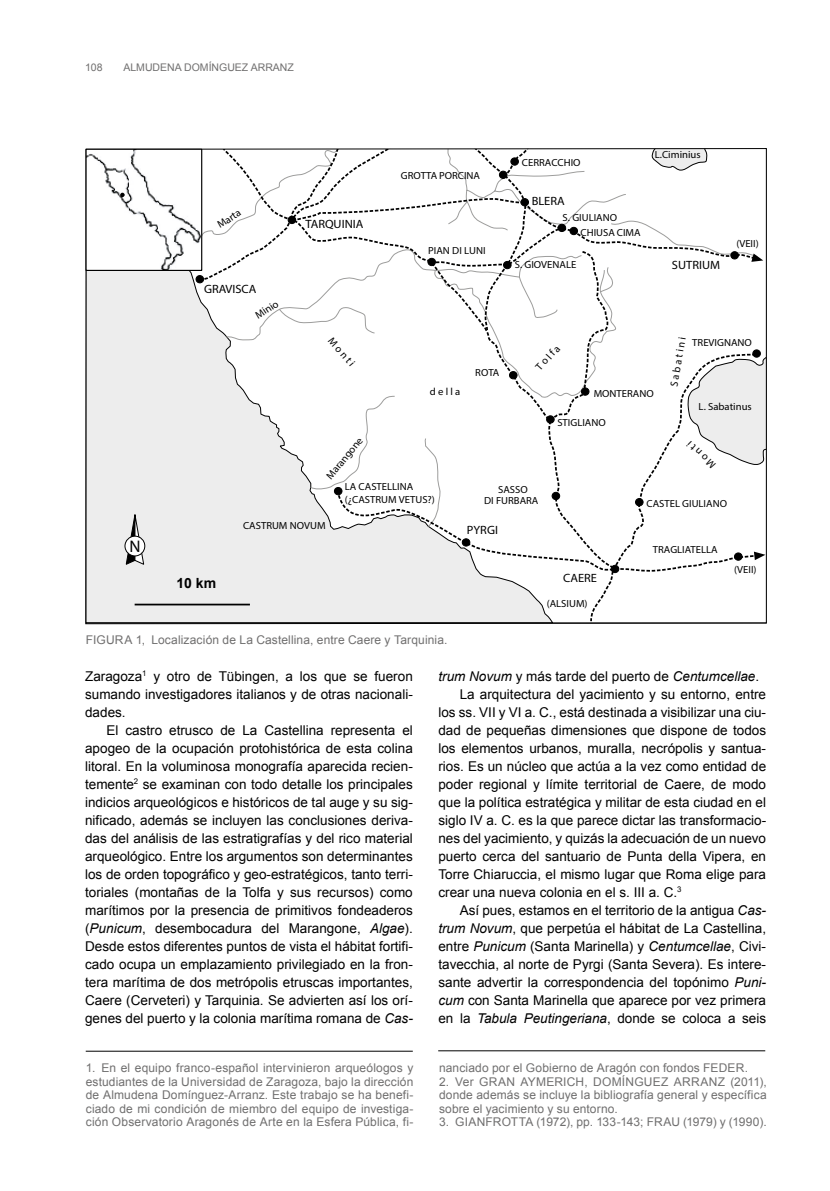
<style>
.page{position:relative;width:830px;height:1191px;background:#fff}
.page>*{position:absolute;margin:0;border:0;box-sizing:border-box;transform-origin:0 0}
.t1{font:16.8px "Adobe Sans MM";color:#000}
.t2{font:15.75px "Arial";color:#000}
.t3{font:700 13.95px "Arial";color:#000}
.t4{font:13.5px/18px "Arial";color:#000;text-align:justify}
.t5{font:italic 13.5px "Arial";color:#000}
.t6{font:12px/13.5px "Arial";letter-spacing:.01em;color:#706f6f;text-align:justify}
.t7{font:12px "Arial Bold MS";color:#000;scale:1.04 1}
.t8{font:10.65px "Arial Italic MS";color:#000}
.t9{font:10.5px "Arial";color:#706f6f}
.t10{font:10.5px "Arial Italic MS";color:#000}
.t11{font:10.35px/14.9px "Arial Italic MS";color:#000;scale:1.04 1}
.t12{font:10.35px "Arial Italic MS";color:#000}
.t13{font:10.35px "Arial Bold MS";color:#000;scale:1.04 1}
.s1{font-style:italic}
.s2{font-style:normal}
</style>
<div class="page">
<svg style="left:85px;top:148px;width:682px;height:477px"></svg>
<svg style="left:125px;top:513px;width:20px;height:53px"></svg>
<div style="left:125px;top:536px;width:20px;height:20px;background:#fff;border-radius:50%"></div>
<div style="left:124px;top:535px;width:21px;height:21px;border:1px solid #000;border-radius:50%"></div>
<hr style="left:135px;top:603px;width:115px;height:2px;background:#000">
<img style="left:87px;top:151px;width:113px;height:118px">
<div style="left:85px;top:149px;width:117px;height:122px;border:1px solid #000"></div>
<svg style="left:120px;top:193px;width:5px;height:4px"></svg>
<hr style="left:86px;top:1051px;width:326px;height:1px;background:#000">
<hr style="left:438px;top:1050px;width:326px;height:1px;background:#000">
<p class="t9" style="left:85px;top:62px;width:19px">108</p>
<p class="t9" style="left:123px;top:62px;width:172px">ALMUDENA DOMÍNGUEZ ARRANZ</p>
<p class="t12" style="left:215px;top:219px;width:27px;rotate:-31deg">Ma tr a</p>
<p class="t7" style="left:204px;top:281px;width:52px">GRAVISCA</p>
<p class="t12" style="left:253px;top:310px;width:27px;rotate:-31deg">M ni oi</p>
<p class="t7" style="left:305px;top:217px;width:57px">TARQUINIA</p>
<p class="t10" style="left:335px;top:334px;width:36px;rotate:49deg">M tno i</p>
<p class="t12" style="left:323px;top:473px;width:52px;rotate:-50deg">Marangone</p>
<p class="t11" style="left:400px;top:168px;width:78px">GROTTA PORCINA</p>
<p class="t11" style="left:428px;top:243px;width:57px">PIAN DI LUNI</p>
<p class="t11" style="left:521px;top:155px;width:58px">CERRACCHIO</p>
<p class="t7" style="left:531px;top:194px;width:33px">BLERA</p>
<p class="t11" style="left:580px;top:210px;width:59px;text-indent:-18px">S. GIULIANO<br>CHIUSA CIMA</p>
<p class="t11" style="left:514px;top:257px;width:61px">S. GIOVENALE</p>
<p class="t11" style="left:654px;top:146px;width:46px">L.Ciminius</p>
<p class="t7" style="left:671px;top:257px;width:48px">SUTRIUM</p>
<p class="t13" style="left:736px;top:237px;width:23px">(VEII)</p>
<p class="t11" style="left:429px;top:384px;width:31px">d e l l a</p>
<p class="t11" style="left:475px;top:365px;width:25px">ROTA</p>
<p class="t10" style="left:532px;top:364px;width:32px;rotate:-46deg">floT a</p>
<p class="t11" style="left:593px;top:386px;width:59px">MONTERANO</p>
<p class="t11" style="left:557px;top:414px;width:48px">STIGLIANO</p>
<p class="t8" style="left:667px;top:385px;width:52px;rotate:-80deg">aS b ita n i</p>
<p class="t11" style="left:692px;top:335px;width:59px">TREVIGNANO</p>
<p class="t11" style="left:698px;top:399px;width:53px">L. Sabatinus</p>
<p class="t10" style="left:709px;top:471px;width:36px;rotate:-137deg">M tno i</p>
<p class="t1" style="left:130px;top:536px;width:13px">N</p>
<p class="t3" style="left:176px;top:575px;width:41px">10 km</p>
<p class="t11" style="left:243px;top:518px;width:81px">CASTRUM NOVUM</p>
<p class="t11" style="left:344px;top:480px;width:88px;line-height:12.3px">LA CASTELLINA (¿CASTRUM VETUS?)</p>
<p class="t11" style="left:484px;top:483px;width:54px;line-height:11.6px;text-align:center">SASSO<br>DI FURBARA</p>
<p class="t7" style="left:466px;top:523px;width:31px">PYRGI</p>
<p class="t7" style="left:563px;top:570px;width:34px">CAERE</p>
<p class="t11" style="left:546px;top:595px;width:41px">(ALSIUM)</p>
<p class="t6" style="left:86px;top:633px;width:363px">FIGURA 1, Localización de La Castellina, entre Caere y Tarquinia.</p>
<p class="t2" style="left:84px;top:638px;width:426px">Fig. 1, Localización de La Castellina, entre Caere y Tarquinia</p>
<p class="t11" style="left:646px;top:495px;width:79px">CASTEL GIULIANO</p>
<p class="t11" style="left:652px;top:542px;width:64px">TRAGLIATELLA</p>
<p class="t13" style="left:734px;top:562px;width:23px">(VEII)</p>
<p class="t4" style="left:85px;top:667px;width:329px">Zaragoza<sup>1</sup> y otro de Tübingen, a los que se fueron sumando investigadores italianos y de otras nacionali&shy;dades.</p>
<p class="t4" style="left:85px;top:721px;width:329px;text-indent:21px">El castro etrusco de La Castellina representa el apogeo de la ocupación protohistórica de esta colina litoral. En la voluminosa monografía aparecida recien&shy;temente<sup>2</sup> se examinan con todo detalle los principales indicios arqueológicos e históricos de tal auge y su sig&shy;nificado, además se incluyen las conclusiones deriva&shy;das del análisis de las estratigrafías y del rico material arqueológico. Entre los argumentos son determinantes los de orden topográfico y geo-estratégicos, tanto terri&shy;toriales (montañas de la Tolfa y sus recursos) como marítimos por la presencia de primitivos fondeaderos (<span class="s1">Punicum</span>, desembocadura del Marangone, <span class="s1">Algae</span>).<br>Desde estos diferentes puntos de vista el hábitat fortifi&shy;cado ocupa un emplazamiento privilegiado en la fron&shy;tera marítima de dos metrópolis etruscas importantes, Caere (Cerveteri) y Tarquinia. Se advierten así los orí&shy;genes del puerto y la colonia marítima romana de <span class="s1">Cas-</span></p>
<p class="t5" style="left:438px;top:668px;width:322px">trum Novum <span class="s2">y más tarde del puerto de</span> Centumcellae<span class="s2">.</span></p>
<p class="t4" style="left:459px;top:685px;width:308px">La arquitectura del yacimiento y su entorno, entre</p>
<p class="t4" style="left:438px;top:703px;width:329px">los ss. VII y VI a. C., está destinada a visibilizar una ciu-</p>
<p class="t4" style="left:438px;top:721px;width:329px">dad de pequeñas dimensiones que dispone de todos</p>
<p class="t4" style="left:438px;top:739px;width:329px">los elementos urbanos, muralla, necrópolis y santua-</p>
<p class="t4" style="left:438px;top:757px;width:329px">rios. Es un núcleo que actúa a la vez como entidad de</p>
<p class="t4" style="left:438px;top:775px;width:329px">poder regional y límite territorial de Caere, de modo</p>
<p class="t4" style="left:438px;top:793px;width:329px">que la política estratégica y militar de esta ciudad en el</p>
<p class="t4" style="left:438px;top:811px;width:329px">siglo IV a. C. es la que parece dictar las transformacio-</p>
<p class="t4" style="left:438px;top:829px;width:329px">nes del yacimiento, y quizás la adecuación de un nuevo</p>
<p class="t4" style="left:438px;top:847px;width:329px">puerto cerca del santuario de Punta della Vipera, en</p>
<p class="t4" style="left:438px;top:865px;width:329px">Torre Chiaruccia, el mismo lugar que Roma elige para</p>
<p class="t4" style="left:438px;top:883px;width:244px">crear una nueva colonia en el s. III a. C.<sup>3</sup></p>
<p class="t4" style="left:459px;top:901px;width:308px">Así pues, estamos en el territorio de la antigua <span class="s1">Cas-</span></p>
<p class="t4" style="left:438px;top:919px;width:329px"><span class="s1">trum Novum</span>, que perpetúa el hábitat de La Castellina,</p>
<p class="t4" style="left:438px;top:937px;width:329px">entre <span class="s1">Punicum</span> (Santa Marinella) y <span class="s1">Centumcellae</span>, Civi-</p>
<p class="t4" style="left:438px;top:955px;width:329px">tavecchia, al norte de Pyrgi (Santa Severa). Es intere-</p>
<p class="t4" style="left:438px;top:973px;width:329px">sante advertir la correspondencia del topónimo <span class="s1">Puni-</span></p>
<p class="t4" style="left:438px;top:991px;width:329px"><span class="s1">cum</span> con Santa Marinella que aparece por vez primera</p>
<p class="t4" style="left:438px;top:1009px;width:329px">en la <span class="s1">Tabula Peutingeriana</span>, donde se coloca a seis</p>
<p class="t6" style="left:86px;top:1061px;width:329px">1. En el equipo franco-español intervinieron arqueólogos y estudiantes de la Universidad de Zaragoza, bajo la dirección de Almudena Domínguez-Arranz. Este trabajo se ha benefi&shy;ciado de mi condición de miembro del equipo de investiga&shy;ción Observatorio Aragonés de Arte en la Esfera Pública, fi-</p>
<p class="t6" style="left:439px;top:1061px;width:310px">nanciado por el Gobierno de Aragón con fondos FEDER.</p>
<p class="t6" style="left:439px;top:1074px;width:329px">2. Ver GRAN AYMERICH, DOMÍNGUEZ ARRANZ (2011), donde además se incluye la bibliografía general y específica sobre el yacimiento y su entorno.</p>
<p class="t6" style="left:439px;top:1115px;width:329px">3. GIANFROTTA (1972), pp. 133-143; FRAU (1979) y (1990).</p>
</div>
